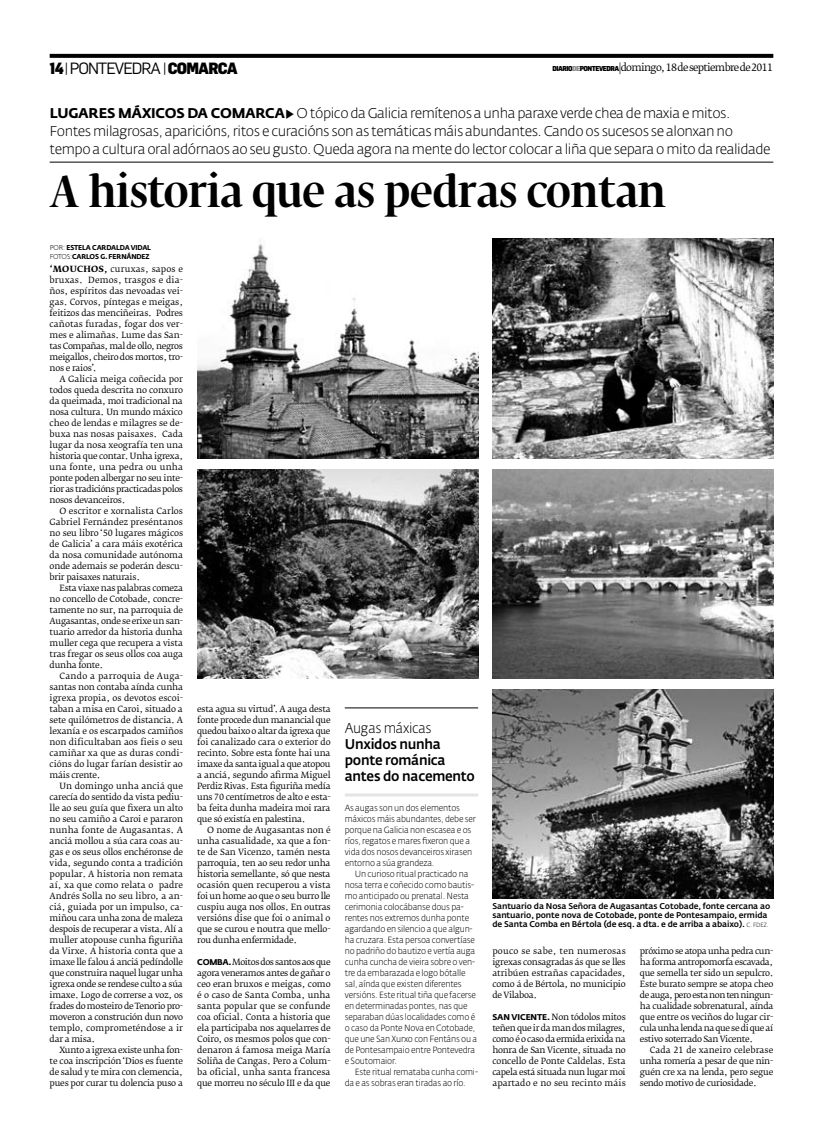
<style>
.page{position:relative;width:823px;height:1134px;background:#fff}
.page>*{position:absolute;margin:0;border:0;box-sizing:border-box;transform-origin:0 0}
.t1{font:600 condensed 44px "Fedra Serif Display";color:#000;scale:1.1 1}
.t2{font:16px "Flama";letter-spacing:-.065em;color:#000}
.t3{font:300 14px/18px "Fedra Sans Alt Std";letter-spacing:-.03em;color:#000}
.t4{font:500 14px/16px "Fedra Sans Alt Std";letter-spacing:-.02em;color:#000;scale:.95 1}
.t5{font:300 14px "Fedra Sans Alt Std";letter-spacing:-.03em;color:#000;scale:.95 1}
.t6{font:10px "Fedra Serif B Std";letter-spacing:-.065em;color:#000}
.t7{font:300 8.9px/11px "Fedra Sans Alt Std";letter-spacing:-.02em;color:#000;scale:.95 1}
.t8{font:8.5px/11px "Fedra Serif B Std";letter-spacing:-.03em;color:#000;text-align:justify}
.t9{font:500 8.3px/8.8px "Fedra Sans Alt Std";letter-spacing:-.01em;color:#000}
.t10{font:700 7px/9px "Fedra Sans Alt Std";letter-spacing:-.02em;color:#000;scale:.95 1}
.s1{font-family:"Flama Semicond";font-weight:900}
.s2{font-family:"Flama Semicond"}
.s3{font-family:"Flama Semicond";font-weight:900;font-size:7px}
.s4{font-family:"Flama Semicond";font-weight:900;font-size:7px;color:#878889}
.s5{font-weight:700}
.s6{font-weight:300}
.s7{font-family:"Fedra Sans Alt Std";font-weight:700;font-size:8.3px}
.s8{font-weight:300;font-size:6px}
</style>
<div class="page">
<svg style="left:50px;top:54px;width:722px;height:4px;background:#080808"></svg>
<img style="left:197px;top:240px;width:281px;height:219px">
<img style="left:197px;top:470px;width:281px;height:208px">
<img style="left:492px;top:470px;width:280px;height:209px">
<img style="left:492px;top:690px;width:280px;height:209px">
<hr style="left:50px;top:162px;width:722px;height:1px;background:#000">
<img style="left:492px;top:239px;width:280px;height:220px">
<hr style="left:344px;top:708px;width:134px;height:1px;background:#000">
<hr style="left:344px;top:793px;width:134px;height:3px;background:#e3e4e4">
<h2 class="t2" style="left:50px;top:59px;width:189px"><span class="s1">14</span> <span class="s2">|</span> PONTEVEDRA <span class="s2">|</span> <span class="s1">COMARCA</span></h2>
<p class="t6" style="left:552px;top:61px;width:222px"><span class="s3">DIARIO</span><span class="s4">DE</span><span class="s3">PONTEVEDRA</span>|domingo, 18 de septiembre de 2011</p>
<p class="t3" style="left:50px;top:104px;width:722px"><span class="s5">LUGARES MÁXICOS DA COMARCA▶</span> O tópico da Galicia remítenos a unha paraxe verde chea de maxia e mitos.<br>Fontes milagrosas, aparicións, ritos e curacións son as temáticas máis abundantes. Cando os sucesos se alonxan no tempo a cultura oral adórnaos ao seu gusto. Queda agora na mente do lector colocar a liña que separa o mito da realidade</p>
<h1 class="t1" style="left:50px;top:167px;width:561px">A historia que as pedras contan</h1>
<p class="t10" style="left:50px;top:243px;width:108px"><span class="s6">POR:</span> ESTELA CARDALDA VIDAL<br><span class="s6">FOTOS:</span>CARLOS G. FERNÁNDEZ</p>
<p class="t8" style="left:50px;top:263px;width:135px"><span class="s5">‘MOUCHOS,</span> curuxas, sapos e bruxas. Demos, trasgos e dia&shy;ños, espíritos das nevoadas vei&shy;gas. Corvos, píntegas e meigas, feitizos das menciñeiras. Podres cañotas furadas, fogar dos ver&shy;mes e alimañas. Lume das San&shy;tas Compañas, mal de ollo, negros meigallos, cheiro dos mortos, tro&shy;nos e raios’.</p>
<p class="t8" style="left:50px;top:373px;width:135px;text-indent:10px">A Galicia meiga coñecida por todos queda descrita no conxuro da queimada, moi tradicional na nosa cultura. Un mundo máxico cheo de lendas e milagres se de&shy;buxa nas nosas paisaxes. Cada lugar da nosa xeografía ten una historia que contar. Unha igrexa, una fonte, una pedra ou unha ponte poden albergar no seu inte&shy;rior as tradicións practicadas polos nosos devanceiros.</p>
<p class="t8" style="left:50px;top:505px;width:135px;text-indent:10px">O escritor e xornalista Carlos Gabriel Fernández preséntanos no seu libro ‘50 lugares mágicos de Galicia’ a cara máis exotérica da nosa comunidade autónoma onde ademais se poderán descu&shy;brir paisaxes naturais.</p>
<p class="t8" style="left:50px;top:582px;width:135px;text-indent:10px">Esta viaxe nas palabras comeza no concello de Cotobade, concre&shy;tamente no sur, na parroquia de Augasantas, onde se erixe un san&shy;tuario arredor da historia dunha muller cega que recupera a vista tras fregar os seus ollos coa auga dunha fonte.</p>
<p class="t8" style="left:50px;top:670px;width:135px;text-indent:10px">Cando a parroquia de Auga&shy;santas non contaba aínda cunha igrexa propia, os devotos escoi&shy;taban a misa en Caroi, situado a sete quilómetros de distancia. A lexanía e os escarpados camiños non dificultaban aos fieis o seu camiñar xa que as duras condi&shy;cións do lugar farían desistir ao máis crente.</p>
<p class="t8" style="left:50px;top:780px;width:135px;text-indent:10px">Un domingo unha anciá que carecía do sentido da vista pediu&shy;lle ao seu guía que fixera un alto no seu camiño a Caroi e pararon nunha fonte de Augasantas. A anciá mollou a súa cara coas au&shy;gas e os seus ollos enchéronse de vida, segundo conta a tradición popular. A historia non remata aí, xa que como relata o padre Andrés Solla no seu libro, a an&shy;ciá, guiada por un impulso, ca&shy;miñou cara unha zona de maleza despois de recuperar a vista. Alí a muller atopouse cunha figuriña da Virxe. A historia conta que a imaxe lle falou á anciá pedíndolle que construira naquel lugar unha igrexa onde se rendese culto a súa imaxe. Logo de correrse a voz, os frades do mosteiro de Tenorio pro&shy;moveron a construción dun novo templo, comprometéndose a ir dar a misa.</p>
<p class="t8" style="left:50px;top:1044px;width:135px;text-indent:10px">Xunto a igrexa existe unha fon&shy;te coa inscripción ‘Dios es fuente de salud y te mira con clemencia, pues por curar tu dolencia puso a</p>
<p class="t8" style="left:197px;top:703px;width:135px">esta agua su virtud’. A auga desta fonte procede dun manancial que quedou baixo o altar da igrexa que foi canalizado cara o exterior do recinto. Sobre esta fonte hai una imaxe da santa igual a que atopou a anciá, segundo afirma Miguel Perdiz Rivas. Esta figuriña medía uns 70 centímetros de alto e esta&shy;ba feita dunha madeira moi rara que só existía en palestina.</p>
<p class="t8" style="left:197px;top:824px;width:135px;text-indent:10px">O nome de Augasantas non é unha casualidade, xa que a fon&shy;te de San Vicenzo, tamén nesta parroquia, ten ao seu redor unha historia semellante, só que nesta ocasión quen recuperou a vista foi un home ao que o seu burro lle cuspiu auga nos ollos. En outras versións dise que foi o animal o que se curou e noutra que mello&shy;rou dunha enfermidade.</p>
<p class="t8" style="left:197px;top:956px;width:135px"><span class="s7">COM BA.</span> Moitos dos santos aos que agora veneramos antes de gañar o ceo eran bruxos e meigas, como é o caso de Santa Comba, unha santa popular que se confunde coa oficial. Conta a historia que ela participaba nos aquelarres de Coiro, os mesmos polos que con&shy;denaron á famosa meiga María Soliña de Cangas. Pero a Colum&shy;ba oficial, unha santa francesa que morreu no século III e da que</p>
<p class="t8" style="left:492px;top:945px;width:135px">pouco se sabe, ten numerosas igrexas consagradas ás que se lles atribúen estrañas capacidades, como á de Bértola, no municipio de Vilaboa.</p>
<h3 class="t5" style="left:344px;top:719px;width:93px">Augas máxicas</h3>
<h3 class="t4" style="left:344px;top:736px;width:138px">Unxidos nunha ponte románica antes do nacemento</h3>
<p class="t7" style="left:344px;top:802px;width:139px">As augas son un dos elementos máxicos máis abundantes, debe ser porque na Galicia non escasea e os ríos, regatos e mares fixeron que a vida dos nosos devanceiros xirasen entorno a súa grandeza.</p>
<p class="t7" style="left:344px;top:868px;width:141px;text-indent:10px">Un curioso ritual practicado na nosa terra e coñecido como bautis&shy;mo anticipado ou prenatal. Nesta cerimonia colocábanse dous pa&shy;rentes nos extremos dunha ponte agardando en silencio a que algun&shy;ha cruzara. Esta persoa convertíase no padriño do bautizo e vertía auga cunha cuncha de vieira sobre o ven&shy;tre da embarazada e logo bótalle sal, aínda que existen diferentes versións. Este ritual tiña que facerse en determinadas pontes, nas que separaban dúas localidades como é o caso da Ponte Nova en Cotobade, que une San Xurxo con Fentáns ou a de Pontesampaio entre Pontevedra e Soutomaior.</p>
<p class="t7" style="left:344px;top:1066px;width:142px;text-indent:10px">Este ritual remataba cunha comi&shy;da e as sobras eran tiradas ao río.</p>
<p class="t9" style="left:492px;top:902px;width:279px">Santuario da Nosa Señora de Augasantas Cotobade, fonte cercana ao santuario, ponte nova de Cotobade, ponte de Pontesampaio, ermida de Santa Comba en Bértola (de esq. a dta. e de arriba a abaixo). <span class="s8">c. f dez.</span></p>
<p class="t8" style="left:639px;top:945px;width:135px">próximo se atopa unha pedra cun&shy;ha forma antropomorfa escavada, que semella ter sido un sepulcro.<br>Este burato sempre se atopa cheo de auga, pero esta non ten ningun&shy;ha cualidade sobrenatural, aínda que entre os veciños do lugar cir&shy;cula unha lenda na que se di que aí estivo soterrado San Vicente.</p>
<p class="t8" style="left:639px;top:1044px;width:135px;text-indent:10px">Cada 21 de xaneiro celebrase unha romería a pesar de que nin&shy;guén cre xa na lenda, pero segue sendo motivo de curiosidade.</p>
<p class="t8" style="left:492px;top:1011px;width:135px"><span class="s7">SAN VICENTE.</span> Non tódolos mitos teñen que ir da man dos milagres, como é o caso da ermida erixida na honra de San Vicente, situada no concello de Ponte Caldelas. Esta capela está situada nun lugar moi apartado e no seu recinto máis</p>
</div>
